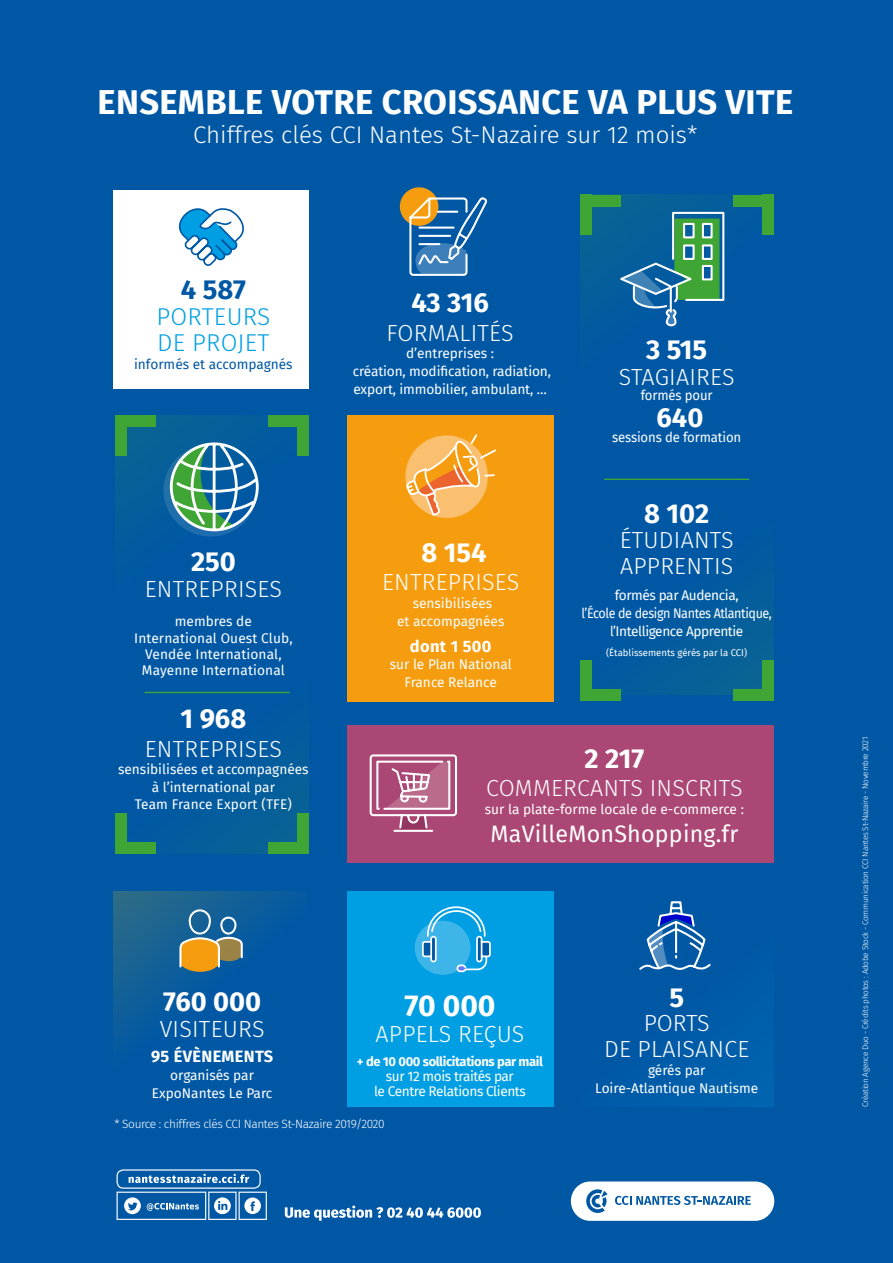
<style>
.page{position:relative;width:893px;height:1263px;background:#0058a5}
.page>*{position:absolute;margin:0;border:0;box-sizing:border-box;transform-origin:0 0}
.t1{font:700 34.5px "Fira Sans";letter-spacing:.01em;color:#fff}
.t2{font:700 30px "Fira Sans";color:#fff}
.t3{font:700 27.3px "Fira Sans";color:#fff}
.t4{font:700 27.3px "Fira Sans";color:#0058a5}
.t5{font:300 24.3px/25.7px "Fira Sans";letter-spacing:.01em;color:#009fe3}
.t6{font:300 24px "Fira Sans";color:#fff}
.t7{font:300 23.25px/26px "Fira Sans";letter-spacing:.01em;color:#fff;text-align:center}
.t8{font:23.25px "Fira Sans";letter-spacing:.01em;color:#fff}
.t9{font:700 16.35px "Fira Sans";letter-spacing:.02em;color:#fff}
.t10{font:13.65px/17.7px "Fira Sans";letter-spacing:-.01em;color:#fff;text-align:center}
.t11{font:13.65px/17.7px "Fira Sans";letter-spacing:-.03em;color:#fff;text-align:center}
.t12{font:13.65px/16.4px "Fira Sans";letter-spacing:.01em;color:#fff;text-align:center}
.t13{font:13.65px "Fira Sans";letter-spacing:-.01em;color:#fff;scale:.96 1}
.t14{font:13.65px "Fira Sans";color:#0058a5}
.t15{font:700 13.05px "Fira Sans";letter-spacing:-.03em;color:#fff}
.t16{font:300 12px "Fira Sans";letter-spacing:-.03em;color:#fff}
.t17{font:9.6px "Fira Sans";color:#fff}
.t18{font:300 8.25px "Fira Sans";letter-spacing:-.03em;color:#fff}
</style>
<div class="page">
<div style="left:571px;top:1181px;width:203px;height:40px;background:#fff;border-radius:19px"></div>
<svg style="left:586px;top:1189px;width:21px;height:24px"></svg>
<svg style="left:615px;top:1196px;width:136px;height:9px"></svg>
<div style="left:115px;top:416px;width:194px;height:232px;background:linear-gradient(to right,#045d9d,#0057a6)"></div>
<div style="left:580px;top:195px;width:193px;height:232px;background:linear-gradient(to right,#035c9f,#0057a6)"></div>
<svg style="left:114px;top:891px;width:171px;height:143px"></svg>
<div style="left:580px;top:462px;width:193px;height:232px;background:linear-gradient(to right,#0058a5,#045d9d)"></div>
<div style="left:347px;top:416px;width:207px;height:286px;background:#f59d0f"></div>
<div style="left:347px;top:725px;width:426px;height:138px;background:#ab4774"></div>
<div style="left:347px;top:891px;width:207px;height:216px;background:#009fe3"></div>
<div style="left:114px;top:191px;width:195px;height:198px;background:#fff"></div>
<svg style="left:178px;top:208px;width:66px;height:58px"></svg>
<svg style="left:369px;top:754px;width:88px;height:78px"></svg>
<div style="left:415px;top:921px;width:55px;height:54px;background:#3db5e9;border-radius:50%"></div>
<svg style="left:421px;top:906px;width:70px;height:67px"></svg>
<svg style="left:178px;top:908px;width:66px;height:64px"></svg>
<hr style="left:604px;top:479px;width:145px;height:1px;background:#3fa535">
<svg style="left:399px;top:187px;width:89px;height:89px"></svg>
<svg style="left:405px;top:434px;width:91px;height:84px"></svg>
<svg style="left:164px;top:441px;width:96px;height:95px"></svg>
<svg style="left:639px;top:901px;width:72px;height:69px"></svg>
<div style="left:115px;top:621px;width:194px;height:233px;background:linear-gradient(to right,#0058a6,#035c9e)"></div>
<svg style="left:618px;top:211px;width:107px;height:116px"></svg>
<div style="left:580px;top:195px;width:40px;height:11px;background:#3fa535"></div>
<div style="left:580px;top:195px;width:11px;height:40px;background:#3fa535"></div>
<div style="left:762px;top:195px;width:11px;height:40px;background:#3fa535"></div>
<div style="left:733px;top:195px;width:40px;height:11px;background:#3fa535"></div>
<div style="left:733px;top:689px;width:40px;height:12px;background:#3fa535"></div>
<div style="left:762px;top:660px;width:11px;height:41px;background:#3fa535"></div>
<div style="left:580px;top:660px;width:11px;height:41px;background:#3fa535"></div>
<div style="left:580px;top:689px;width:40px;height:12px;background:#3fa535"></div>
<div style="left:269px;top:842px;width:40px;height:12px;background:#3fa535"></div>
<div style="left:297px;top:813px;width:12px;height:41px;background:#3fa535"></div>
<div style="left:115px;top:813px;width:12px;height:41px;background:#3fa535"></div>
<div style="left:115px;top:842px;width:41px;height:12px;background:#3fa535"></div>
<div style="left:115px;top:416px;width:41px;height:11px;background:#3fa535"></div>
<div style="left:115px;top:416px;width:12px;height:40px;background:#3fa535"></div>
<div style="left:297px;top:416px;width:12px;height:40px;background:#3fa535"></div>
<div style="left:269px;top:416px;width:40px;height:11px;background:#3fa535"></div>
<svg style="left:117px;top:1169px;width:150px;height:51px"></svg>
<svg style="left:285px;top:1205px;width:196px;height:16px"></svg>
<hr style="left:145px;top:692px;width:145px;height:1px;background:#3fa535">
<h1 class="t1" style="left:98px;top:73px;width:697px">ENSEMBLE VOTRE CROISSANCE VA PLUS VITE</h1>
<h3 class="t6" style="left:193px;top:117px;width:506px">Chiffres clés CCI Nantes St-Nazaire sur 12 mois*</h3>
<h3 class="t4" style="left:181px;top:266px;width:66px">4 587</h3>
<h3 class="t5" style="left:156px;top:304px;width:115px">PORTEURS<br>DE PROJET</h3>
<p class="t14" style="left:134px;top:354px;width:160px">informés et accompagnés</p>
<h3 class="t3" style="left:191px;top:539px;width:46px">250</h3>
<h3 class="t7" style="left:145px;top:576px;width:139px">ENTREPRISES</h3>
<p class="t12" style="left:134px;top:613px;width:160px">membres de<br>International Ouest Club,<br>Vendée International,<br>Mayenne International</p>
<h3 class="t3" style="left:180px;top:695px;width:67px">1 968</h3>
<h3 class="t7" style="left:145px;top:735px;width:139px">ENTREPRISES</h3>
<p class="t10" style="left:118px;top:760px;width:192px">sensibilisées et accompagnées à l’international par</p>
<p class="t12" style="left:135px;top:795px;width:159px">Team France Export (TFE)</p>
<h3 class="t3" style="left:411px;top:279px;width:79px">43 316</h3>
<h3 class="t7" style="left:387px;top:319px;width:128px">FORMALITÉS</h3>
<p class="t10" style="left:353px;top:344px;width:200px">d’entreprises :<br>création, modification, radiation, export, immobilier, ambulant, …</p>
<h3 class="t3" style="left:421px;top:529px;width:67px">8 154</h3>
<h3 class="t7" style="left:382px;top:569px;width:139px">ENTREPRISES</h3>
<p class="t10" style="left:397px;top:594px;width:109px">sensibilisées<br>et accompagnées</p>
<p class="t9" style="left:410px;top:632px;width:83px">dont 1 500</p>
<p class="t10" style="left:390px;top:655px;width:123px">sur le Plan National<br>France Relance</p>
<h3 class="t3" style="left:646px;top:327px;width:63px">3 515</h3>
<h3 class="t7" style="left:619px;top:364px;width:117px">STAGIAIRES</h3>
<p class="t13" style="left:641px;top:385px;width:76px">formés pour</p>
<h3 class="t3" style="left:656px;top:395px;width:48px">640</h3>
<p class="t13" style="left:612px;top:427px;width:136px">sessions de formation</p>
<h3 class="t3" style="left:644px;top:490px;width:66px">8 102</h3>
<h3 class="t7" style="left:620px;top:527px;width:115px;text-align:left">ÉTUDIANTS<br>APPRENTIS</h3>
<p class="t11" style="left:581px;top:586px;width:192px">formés par Audencia,<br>l’École de design Nantes Atlantique, l’Intelligence Apprentie</p>
<p class="t17" style="left:606px;top:645px;width:142px">(Établissements gérés par la CCI)</p>
<h3 class="t3" style="left:585px;top:735px;width:61px">2 217</h3>
<h3 class="t7" style="left:486px;top:775px;width:258px">COMMERCANTS INSCRITS</h3>
<p class="t10" style="left:485px;top:800px;width:261px">sur la plate-forme locale de e-commerce :</p>
<h3 class="t8" style="left:490px;top:816px;width:249px">MaVilleMonShopping.fr</h3>
<h3 class="t3" style="left:163px;top:978px;width:100px">760 000</h3>
<h3 class="t7" style="left:160px;top:1015px;width:106px">VISITEURS</h3>
<p class="t9" style="left:151px;top:1043px;width:124px">95 ÉVÈNEMENTS</p>
<p class="t10" style="left:152px;top:1066px;width:122px">organisés par<br>ExpoNantes Le Parc</p>
<h2 class="t2" style="left:404px;top:981px;width:93px">70 000</h2>
<h3 class="t7" style="left:375px;top:1021px;width:150px">APPELS REÇUS</h3>
<p class="t15" style="left:357px;top:1050px;width:188px">+ de 10 000 sollicitations par mail</p>
<p class="t11" style="left:374px;top:1068px;width:153px;line-height:15px">sur 12 mois traités par<br>le Centre Relations Clients</p>
<h3 class="t3" style="left:669px;top:975px;width:16px">5</h3>
<h3 class="t7" style="left:604px;top:1010px;width:147px">PORTS<br>DE PLAISANCE</h3>
<p class="t10" style="left:595px;top:1061px;width:165px">gérés par<br>Loire-Atlantique Nautisme</p>
<p class="t16" style="left:114px;top:1115px;width:272px">* Source : chiffres clés CCI Nantes St-Nazaire 2019/2020</p>
<p class="t18" style="left:859px;top:1107px;width:372px;rotate:-90deg">Création Agence Duo - Crédits photos : Adobe Stock - Communication CCI Nantes St-Nazaire - Novembre 2021</p>
</div>
